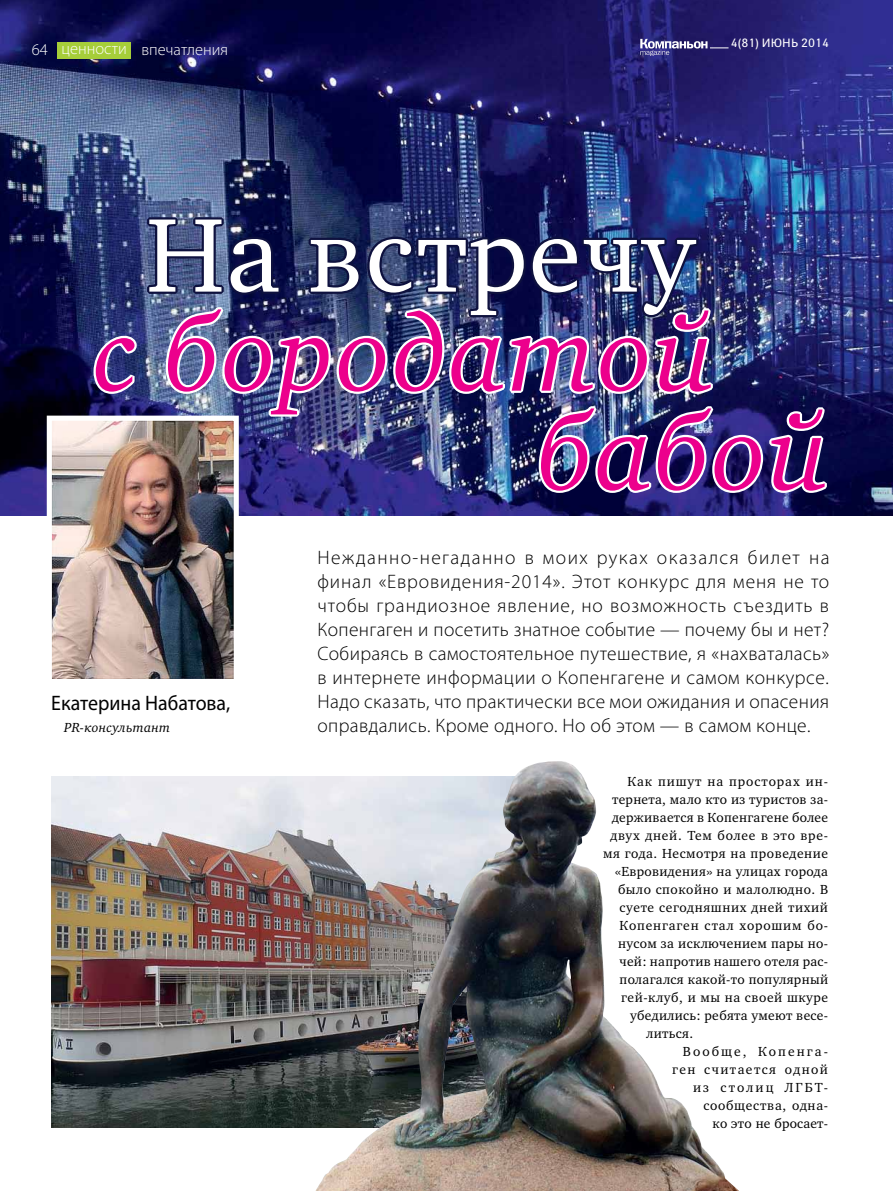
<style>
.page{position:relative;width:893px;height:1191px;background:#fff}
.page>*{position:absolute;margin:0;border:0;box-sizing:border-box;transform-origin:0 0}
.t1{font:italic 108.9px/99px "Charter ITC";letter-spacing:.015em;color:#ec008c}
.t2{font:107.4px "Charter ITC";letter-spacing:.01em;color:#fff}
.t3{font:21px "Myriad Pro";color:#000;scale:.95 1}
.t4{font:300 19.5px/24px "Myriad Pro";letter-spacing:.02em;color:#000;text-align:justify}
.t5{font:300 16.5px "Myriad Pro";color:#fff}
.t6{font:13.5px "Charter ITC";letter-spacing:.04em;color:#000}
.t7{font:13.5px "Charter ITC";letter-spacing:.02em;color:#000}
.t8{font:13.5px "Charter ITC";letter-spacing:.06em;color:#000}
.t9{font:13.5px "Charter ITC";letter-spacing:.065em;color:#000}
.t10{font:13.5px "Charter ITC";letter-spacing:.105em;color:#000}
.t11{font:13.5px "Charter ITC";letter-spacing:.155em;color:#000}
.t12{font:13.5px "Charter ITC";letter-spacing:.015em;color:#000}
.t13{font:italic 13.5px "Charter ITC";letter-spacing:.02em;color:#000}
.t14{font:13.5px "Charter ITC";letter-spacing:.15em;color:#000}
.t15{font:12px "Yanus";color:#fff}
</style>
<div class="page">
<img style="left:0;top:0;width:893px;height:516px">
<div style="left:57px;top:42px;width:74px;height:17px;background:#a6ce39"></div>
<svg style="left:640px;top:39px;width:88px;height:17px"></svg>
<svg style="left:91px;top:333px;width:48px;height:63px"></svg>
<img style="left:145px;top:215px;width:684px;height:280px">
<img style="left:44px;top:413px;width:197px;height:266px">
<img style="left:51px;top:776px;width:265px;height:351px">
<img style="left:316px;top:761px;width:423px;height:430px">
<p class="t5" style="left:32px;top:39px;width:96px">64 ценности</p>
<p class="t5" style="left:141px;top:40px;width:88px">впечатления</p>
<p class="t15" style="left:731px;top:36px;width:100px">4(81) июнь 2014</p>
<h2 class="t2" style="left:146px;top:188px;width:550px">На встречу</h2>
<h1 class="t1" style="left:538px;top:304px;width:293px;text-indent:-444px">с бородатой бабой</h1>
<p class="t3" style="left:51px;top:689px;width:190px">Екатерина Набатова,</p>
<p class="t13" style="left:64px;top:719px;width:108px">PR-консультант</p>
<p class="t4" style="left:317px;top:545px;width:513px">Н ежданно-негаданно в моих руках оказался билет на финал «Евровидения-2014». Этот конкурс для меня не то чтобы грандиозное явление, но возможность съездить в Копенгаген и посетить знатное событие — почему бы и нет?<br>Собираясь в самостоятельное путешествие, я «нахваталась» в интернете информации о Копенгагене и самом конкурсе.<br>Н адо сказать, что практически все мои ожидания и опасения оправдались. Кроме одного. Н о об этом — в самом конце.</p>
<p class="t9" style="left:627px;top:773px;width:202px">Как пишут на просторах ин-</p>
<p class="t7" style="left:612px;top:791px;width:217px">тернета, мало кто из туристов за-</p>
<p class="t7" style="left:612px;top:809px;width:217px">держивается в Копенгагене более</p>
<p class="t6" style="left:611px;top:827px;width:219px">двух дней. Тем более в это вре-</p>
<p class="t6" style="left:603px;top:845px;width:226px">мя года. Несмотря на проведение</p>
<p class="t6" style="left:615px;top:863px;width:215px">«Евровидения» на улицах города</p>
<p class="t6" style="left:618px;top:881px;width:212px">было спокойно и малолюдно. В</p>
<p class="t6" style="left:620px;top:899px;width:210px">суете сегодняшних дней тихий</p>
<p class="t8" style="left:620px;top:917px;width:210px">Копенгаген стал хорошим бо-</p>
<p class="t6" style="left:618px;top:935px;width:212px">нусом за исключением пары но-</p>
<p class="t7" style="left:620px;top:953px;width:210px">чей: напротив нашего отеля рас-</p>
<p class="t6" style="left:620px;top:971px;width:210px">полагался какой-то популярный</p>
<p class="t6" style="left:621px;top:989px;width:208px">гей-клуб, и мы на своей шкуре</p>
<p class="t7" style="left:630px;top:1007px;width:200px">убедились: ребята умеют весе-</p>
<p class="t6" style="left:647px;top:1025px;width:48px">литься.</p>
<p class="t11" style="left:683px;top:1043px;width:147px">Вообще, Копенга-</p>
<p class="t10" style="left:672px;top:1061px;width:157px">ген считается одной</p>
<p class="t14" style="left:693px;top:1079px;width:137px">из столиц ЛГБТ-</p>
<p class="t6" style="left:704px;top:1097px;width:126px">сообщества, одна-</p>
<p class="t12" style="left:713px;top:1115px;width:117px">ко это не бросает-</p>
</div>
